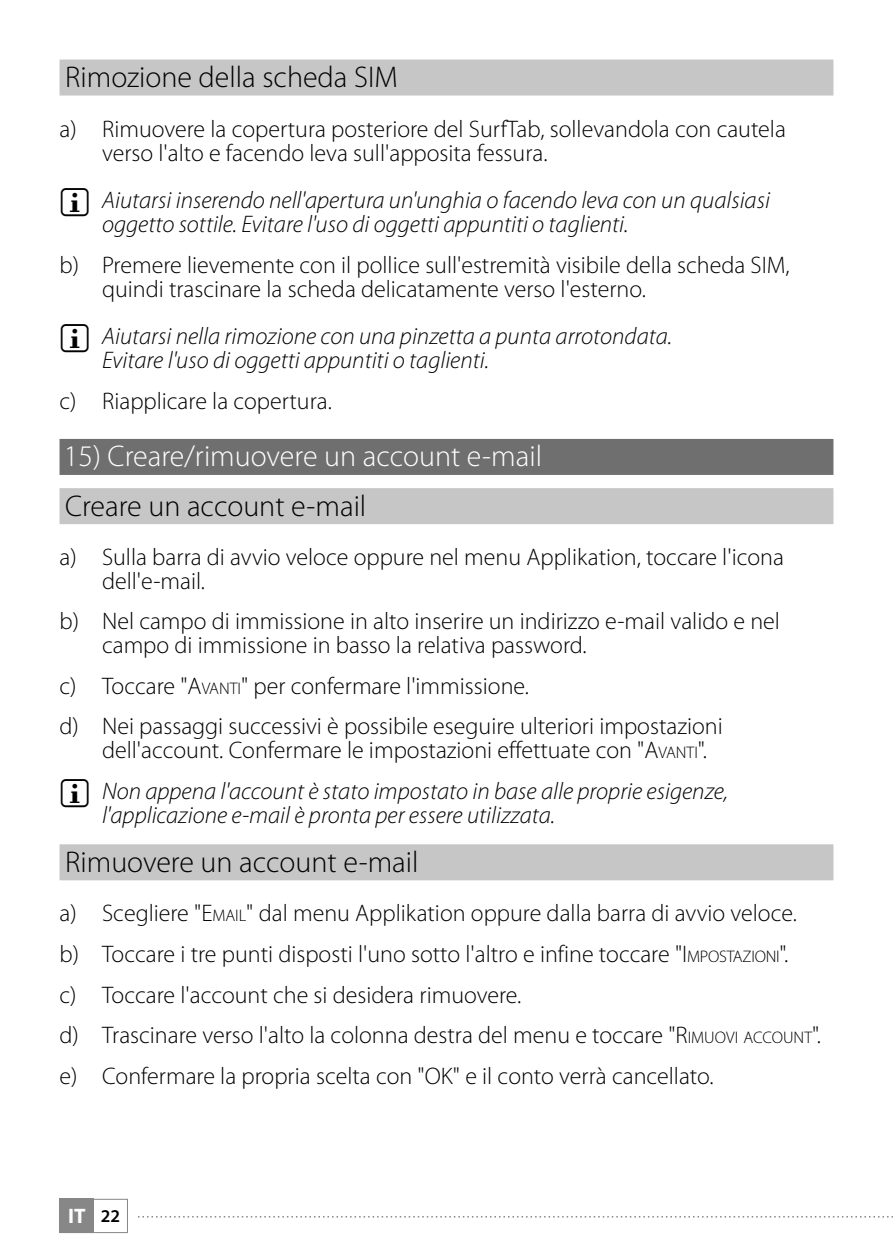
<style>
.page{position:relative;width:893px;height:1259px;background:#fff}
.page>*{position:absolute;margin:0;border:0;box-sizing:border-box;transform-origin:0 0}
.t1{font:300 30px "Myriad Pro";color:#000}
.t2{font:300 30px "Myriad Pro";color:#fff}
.t3{font:300 24px/40.8px "Myriad Pro";color:#000}
.t4{font:italic 300 24px/24px "Myriad Pro";color:#000}
.t5{font:700 21px "Myriad Pro";color:#fff}
.s1{font-style:inherit}
.s2{font-size:16.8px}
.s3{font-style:normal}
.s4{font-style:normal;font-size:16.8px}
.s5{font-weight:600;font-size:18px;color:#000}
</style>
<div class="page">
<div style="left:60px;top:1199px;width:34px;height:34px;background:#878787"></div>
<div style="left:60px;top:1199px;width:68px;height:34px;border:1px solid #878787"></div>
<svg style="left:138px;top:1216px;width:755px;height:1px"></svg>
<div style="left:60px;top:60px;width:773px;height:36px;background:#c6c6c6"></div>
<div style="left:60px;top:439px;width:773px;height:36px;background:#706f6f"></div>
<div style="left:60px;top:488px;width:773px;height:36px;background:#c6c6c6"></div>
<div style="left:60px;top:844px;width:773px;height:36px;background:#c6c6c6"></div>
<p class="t1" style="left:65px;top:61px;width:334px">Rimozione della scheda SIM</p>
<p class="t3" style="left:102px;top:117px;width:685px;line-height:24px;text-indent:-43px">a) Rimuovere la copertura posteriore del SurfTab, sollevandola con cautela verso l'alto e facendo leva sull'apposita fessura.</p>
<p class="t4" style="left:102px;top:188px;width:669px">Aiutarsi inserendo nell'apertura un'unghia o facendo leva con un qualsiasi oggetto sottile. Evitare l'uso di oggetti appuntiti o taglienti.</p>
<p class="t3" style="left:102px;top:253px;width:689px;line-height:24px;text-indent:-43px">b) Premere lievemente con il pollice sull'estremità visibile della scheda SIM, quindi trascinare la scheda delicatamente verso l'esterno.</p>
<p class="t4" style="left:102px;top:324px;width:572px">Aiutarsi nella rimozione con una pinzetta a punta arrotondata.<br>Evitare l'uso di oggetti appuntiti o taglienti.</p>
<p class="t3" style="left:60px;top:381px;width:274px">c) Riapplicare la copertura.</p>
<p class="t2" style="left:64px;top:440px;width:480px">15) Creare/rimuovere un account e-mail</p>
<p class="t1" style="left:65px;top:489px;width:303px">Creare un account e-mail</p>
<p class="t3" style="left:102px;top:545px;width:683px;line-height:23.7px;text-indent:-43px">a) Sulla barra di avvio veloce oppure nel menu Applikation, toccare l'icona dell'e-mail.</p>
<p class="t3" style="left:102px;top:610px;width:679px;line-height:23.7px;text-indent:-43px">b) Nel campo di immissione in alto inserire un indirizzo e-mail valido e nel campo di immissione in basso la relativa password.</p>
<p class="t3" style="left:60px;top:666px;width:665px">c) Toccare "<span class="s1">A</span><span class="s2">VANTI</span>" per confermare l'immissione.<br>d) Nei passaggi successivi è possibile eseguire ulteriori impostazioni</p>
<p class="t4" style="left:102px;top:730px;width:628px;line-height:40.8px"><span class="s3">dell'account. Confermare le impostazioni effettuate con "</span><span class="s3">A</span><span class="s4">VANTI</span><span class="s3">".<br></span>Non appena l'account è stato impostato in base alle proprie esigenze,</p>
<p class="t4" style="left:102px;top:803px;width:455px">l'applicazione e-mail è pronta per essere utilizzata.</p>
<p class="t1" style="left:65px;top:845px;width:355px">Rimuovere un account e-mail</p>
<p class="t3" style="left:60px;top:893px;width:763px">a) Scegliere "<span class="s1">E</span><span class="s2">MAIL</span>" dal menu Applikation oppure dalla barra di avvio veloce. b) Toccare i tre punti disposti l'uno sotto l'altro e infine toccare "<span class="s1">I</span> <span class="s2">MPOSTAZIONI</span>".<br>c) Toccare l'account che si desidera rimuovere.<br>d) Trascinare verso l'alto la colonna destra del menu e toccare "<span class="s1">R</span><span class="s2">IMUOVI ACCOUNT</span>". e) Confermare la propria scelta con "<span class="s1">OK</span>" e il conto verrà cancellato.</p>
<p class="t5" style="left:68px;top:1202px;width:53px">IT <span class="s5">22</span></p>
</div>
